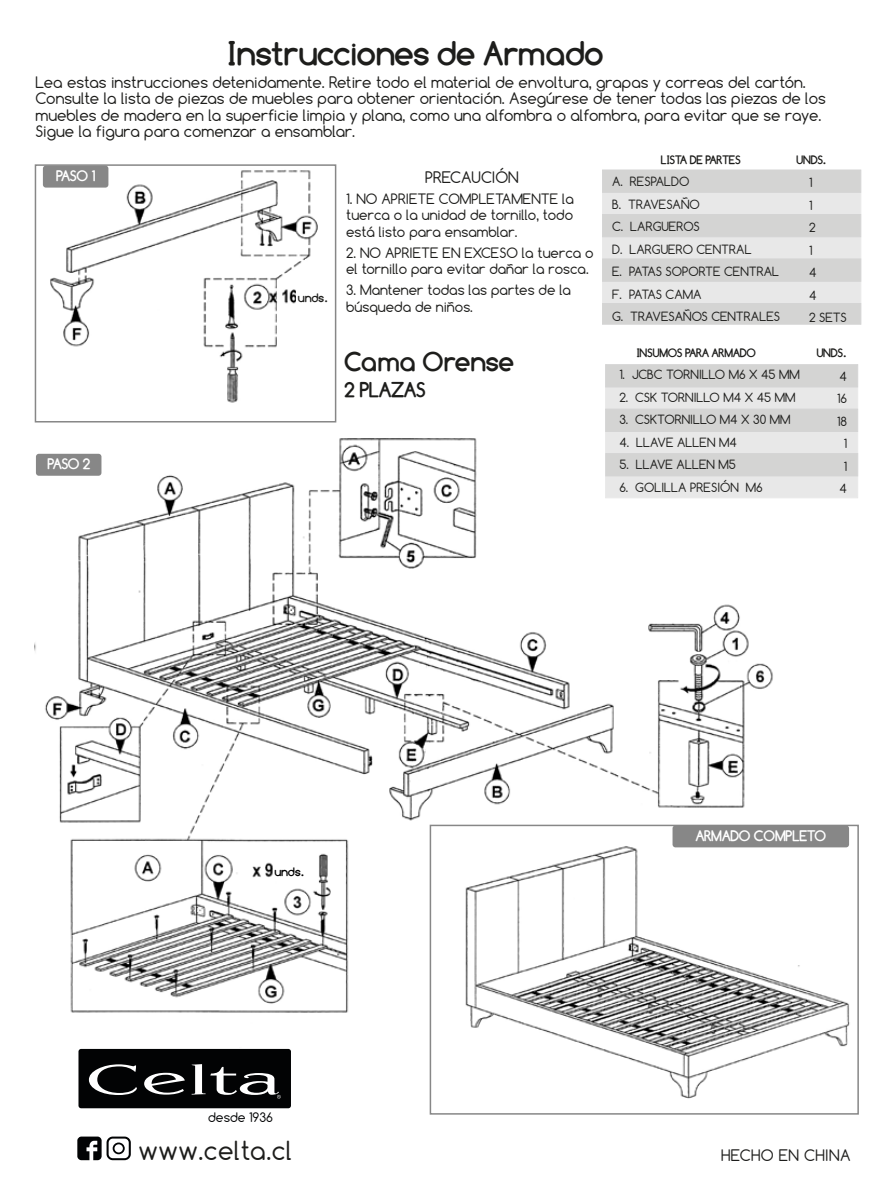
<style>
.page{position:relative;width:893px;height:1191px;background:#fff}
.page>*{position:absolute;margin:0;border:0;box-sizing:border-box;transform-origin:0 0}
.t1{font:700 33.45px "Comfortaa";color:#1d1d1b}
.t2{font:700 27px "Comfortaa";color:#1d1d1b}
.t3{font:24.75px "Comfortaa";letter-spacing:.025em;color:#1d1d1b}
.t4{font:700 21px "Comfortaa";color:#1d1d1b}
.t5{font:15px/16.5px "Comfortaa";color:#1d1d1b}
.t6{font:700 15px "Comfortaa";color:#fff}
.t7{font:15px "Comfortaa";letter-spacing:.025em;color:#1d1d1b}
.t8{font:13.5px/16.5px "Comfortaa";color:#1d1d1b}
.t9{font:12.45px "Comfortaa";color:#020304}
.t10{font:12px/22.5px "Comfortaa";color:#1d1d1b}
.t11{font:700 12px "Comfortaa";color:#1d1d1b}
.t12{font:700 12px "Comfortaa";color:#000}
</style>
<div class="page">
<img style="left:34px;top:164px;width:828px;height:951px">
<div style="left:35px;top:164px;width:301px;height:258px;border:2px solid #878787"></div>
<div style="left:602px;top:170px;width:259px;height:154px;background:#e8e8e8"></div>
<div style="left:430px;top:824px;width:429px;height:290px;border:2px solid #878787"></div>
<div style="left:602px;top:170px;width:259px;height:23px;background:#d4d4d3"></div>
<div style="left:602px;top:214px;width:259px;height:23px;background:#d4d4d3"></div>
<div style="left:602px;top:258px;width:259px;height:24px;background:#d4d4d3"></div>
<div style="left:602px;top:303px;width:259px;height:21px;background:#d4d4d3"></div>
<div style="left:605px;top:364px;width:253px;height:134px;background:#e8e8e8"></div>
<div style="left:605px;top:364px;width:253px;height:23px;background:#d4d4d3"></div>
<div style="left:605px;top:409px;width:253px;height:23px;background:#d4d4d3"></div>
<div style="left:605px;top:453px;width:253px;height:23px;background:#d4d4d3"></div>
<div style="left:77px;top:1047px;width:215px;height:62px;background:#ededed;border-radius:3px"></div>
<div style="left:78px;top:1049px;width:213px;height:59px;background:#020304;border-radius:3px"></div>
<svg style="left:89px;top:1064px;width:48px;height:31px"></svg>
<svg style="left:144px;top:1072px;width:41px;height:22px"></svg>
<svg style="left:192px;top:1064px;width:89px;height:34px"></svg>
<svg style="left:77px;top:1136px;width:54px;height:24px"></svg>
<div style="left:273px;top:858px;width:31px;height:23px;background:#fff"></div>
<div style="left:43px;top:166px;width:65px;height:22px;background:#878787;border-radius:3px"></div>
<div style="left:36px;top:454px;width:65px;height:22px;background:#878787;border-radius:3px"></div>
<div style="left:297px;top:286px;width:28px;height:28px;background:#fff"></div>
<div style="left:672px;top:825px;width:177px;height:22px;background:#878787;border-radius:3px"></div>
<h1 class="t1" style="left:228px;top:34px;width:377px">Instrucciones de Armado</h1>
<p class="t5" style="left:35px;top:74px;width:792px">Lea estas instrucciones detenidamente. Retire todo el material de envoltura, grapas y correas del cartón.<br>Consulte la lista de piezas de muebles para obtener orientación. Asegúrese de tener todas las piezas de los muebles de madera en la superficie limpia y plana, como una alfombra o alfombra, para evitar que se raye.<br>Sigue la figura para comenzar a ensamblar.</p>
<p class="t5" style="left:425px;top:169px;width:95px">PRECAUCIÓN</p>
<p class="t8" style="left:346px;top:190px;width:229px;text-align:justify">1. NO APRIETE COMPLETAMENTE la tuerca o la unidad de tornillo, todo está listo para ensamblar.</p>
<p class="t8" style="left:346px;top:244px;width:249px">2. NO APRIETE EN EXCESO la tuerca o el tornillo para evitar dañar la rosca.</p>
<p class="t8" style="left:346px;top:282px;width:226px">3. Mantener todas las partes de la búsqueda de niños.</p>
<p class="t11" style="left:797px;top:153px;width:31px">UNDS.</p>
<p class="t11" style="left:661px;top:153px;width:81px">LISTA DE PARTES</p>
<p class="t6" style="left:56px;top:167px;width:41px">PASO 1</p>
<p class="t10" style="left:612px;top:170px;width:169px">A. RESPALDO<br>B. TRAVESAÑO<br>C. LARGUEROS<br>D. LARGUERO CENTRAL<br>E. PATAS SOPORTE CENTRAL<br>F. PATAS CAMA<br>G. TRAVESAÑOS CENTRALES</p>
<p class="t10" style="left:809px;top:171px;width:39px">1<br>1<br>2<br>1<br>4<br>4<br>2 SETS</p>
<p class="t11" style="left:637px;top:346px;width:121px">INSUMOS PARA ARMADO</p>
<p class="t11" style="left:298px;top:291px;width:31px">unds.</p>
<p class="t11" style="left:817px;top:346px;width:31px">UNDS.</p>
<h2 class="t2" style="left:345px;top:346px;width:171px">Cama Orense</h2>
<h3 class="t4" style="left:345px;top:377px;width:82px">2 PLAZAS</h3>
<p class="t10" style="left:619px;top:363px;width:182px">1. JCBC TORNILLO M6 X 45 MM</p>
<p class="t10" style="left:619px;top:386px;width:178px">2. CSK TORNILLO M4 X 45 MM</p>
<p class="t10" style="left:619px;top:408px;width:173px">3. CSKTORNILLO M4 X 30 MM</p>
<p class="t10" style="left:619px;top:431px;width:119px">4. LLAVE ALLEN M4</p>
<p class="t10" style="left:619px;top:453px;width:118px">5. LLAVE ALLEN M5</p>
<p class="t10" style="left:619px;top:476px;width:145px">6. GOLILLA PRESIÓN M6</p>
<p class="t10" style="left:837px;top:365px;width:11px;text-align:center">4<br>16<br>18<br>1<br>1<br>4</p>
<p class="t6" style="left:48px;top:455px;width:44px">PASO 2</p>
<p class="t12" style="left:274px;top:864px;width:31px">unds.</p>
<p class="t6" style="left:696px;top:827px;width:132px">ARMADO COMPLETO</p>
<p class="t9" style="left:208px;top:1109px;width:66px">desde 1936</p>
<h3 class="t3" style="left:138px;top:1135px;width:155px">www.celta.cl</h3>
<p class="t7" style="left:721px;top:1145px;width:131px">HECHO EN CHINA</p>
</div>
